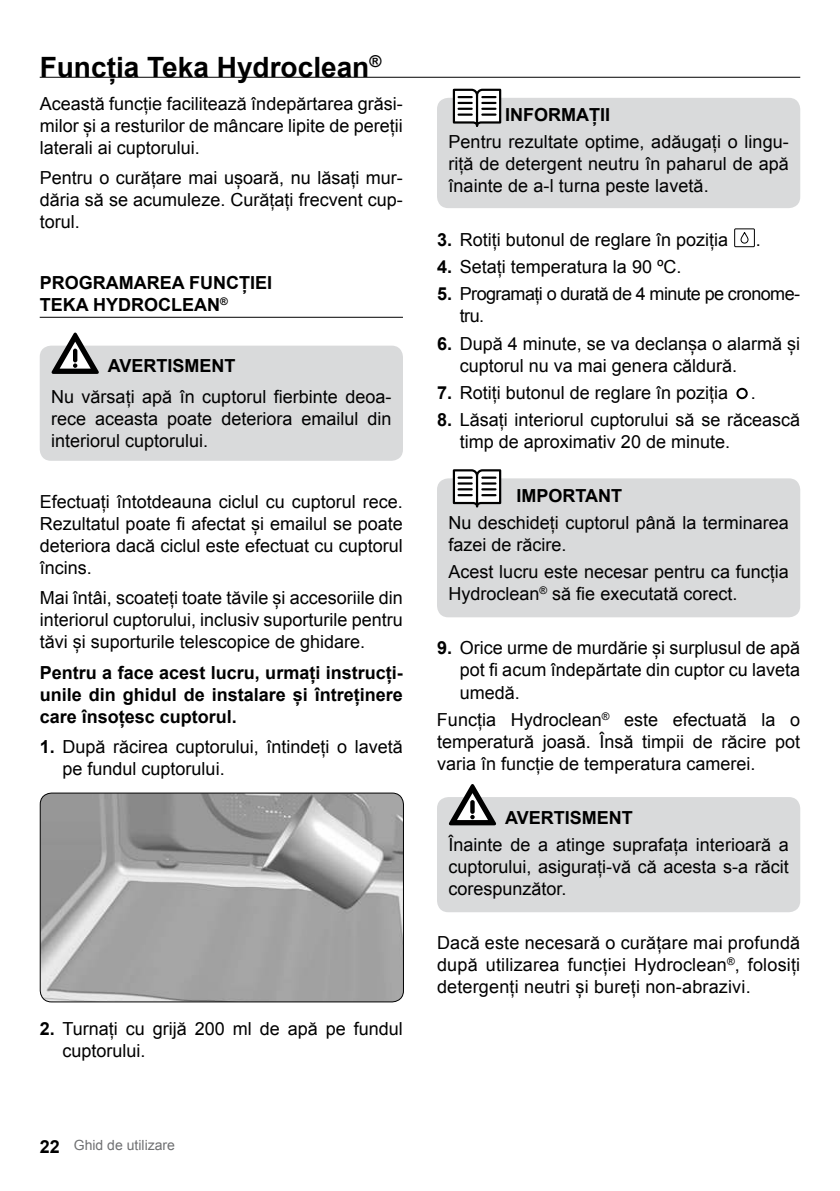
<style>
.page{position:relative;width:840px;height:1191px;background:#fff}
.page>*{position:absolute;margin:0;border:0;box-sizing:border-box;transform-origin:0 0}
.t1{font:700 28px "Arial";color:#000}
.t2{font:18px/22px "Arial";color:#000;text-align:justify}
.t3{font:700 18px/22px "Arial";color:#000}
.t4{font:18px/22px "Arial";letter-spacing:-.03em;color:#000}
.t5{font:14px "Arial";color:#6f7072}
.s1{font-weight:700}
.s2{font-weight:700;font-size:18px;color:#000}
</style>
<div class="page">
<div style="left:437px;top:797px;width:362px;height:115px;background:#d9dadb;border-radius:11px"></div>
<svg style="left:448px;top:784px;width:48px;height:41px"></svg>
<div style="left:437px;top:478px;width:362px;height:139px;background:#d9dadb;border-radius:11px"></div>
<svg style="left:451px;top:469px;width:51px;height:39px"></svg>
<hr style="left:475px;top:476px;width:3px;height:30px;background:#000">
<div style="left:437px;top:98px;width:362px;height:110px;background:#d9dadb;border-radius:11px"></div>
<svg style="left:452px;top:88px;width:50px;height:39px"></svg>
<hr style="left:475px;top:95px;width:3px;height:31px;background:#000">
<div style="left:40px;top:346px;width:363px;height:115px;background:#d9dadb;border-radius:11px"></div>
<svg style="left:51px;top:332px;width:48px;height:42px"></svg>
<hr style="left:40px;top:77px;width:759px;height:1px;background:#000">
<hr style="left:40px;top:317px;width:363px;height:1px;background:#000">
<svg style="left:734px;top:229px;width:20px;height:18px"></svg>
<div style="left:733px;top:228px;width:21px;height:19px;border:1px solid #000"></div>
<div style="left:740px;top:232px;width:8px;height:12px;border:1px solid #000;border-radius:3px"></div>
<div style="left:736px;top:388px;width:11px;height:11px;border:2px solid #000;border-radius:50%"></div>
<img style="left:40px;top:794px;width:363px;height:208px">
<div style="left:40px;top:792px;width:364px;height:210px;border:1px solid #000;border-radius:11px"></div>
<h1 class="t1" style="left:40px;top:48px;width:343px">Funcția Teka Hydroclean<sup>®</sup></h1>
<p class="t2" style="left:40px;top:92px;width:364px">Această funcție facilitează îndepărtarea grăsi&shy;milor și a resturilor de mâncare lipite de pereții laterali ai cuptorului.</p>
<p class="t2" style="left:40px;top:167px;width:364px">Pentru o curățare mai ușoară, nu lăsați mur&shy;dăria să se acumuleze. Curățați frecvent cup&shy;torul.</p>
<p class="t3" style="left:40px;top:272px;width:234px">PROGRAMAREA FUNCȚIEI<br>TEKA HYDROCLEAN<sup>®</sup></p>
<p class="t3" style="left:108px;top:355px;width:129px">AVERTISMENT</p>
<p class="t2" style="left:51px;top:385px;width:342px">Nu vărsați apă în cuptorul fierbinte deoa&shy;rece aceasta poate deteriora emailul din interiorul cuptorului.</p>
<p class="t2" style="left:40px;top:490px;width:364px">Efectuați întotdeauna ciclul cu cuptorul rece.<br>Rezultatul poate fi afectat și emailul se poate deteriora dacă ciclul este efectuat cu cuptorul încins.</p>
<p class="t2" style="left:40px;top:587px;width:364px">Mai întâi, scoateți toate tăvile și accesoriile din interiorul cuptorului, inclusiv suporturile pentru tăvi și suporturile telescopice de ghidare.</p>
<p class="t3" style="left:40px;top:662px;width:364px;text-align:justify">Pentru a face acest lucru, urmați instrucți&shy;unile din ghidul de instalare și întreținere care însoțesc cuptorul.</p>
<p class="t2" style="left:62px;top:736px;width:342px;text-indent:-23px"><span class="s1">1.</span> După răcirea cuptorului, întindeți o lavetă pe fundul cuptorului.</p>
<p class="t2" style="left:62px;top:1017px;width:342px;text-indent:-23px"><span class="s1">2.</span> Turnați cu grijă 200 ml de apă pe fundul cuptorului.</p>
<p class="t5" style="left:40px;top:1136px;width:137px"><span class="s2">22</span> Ghid de utilizare</p>
<p class="t3" style="left:505px;top:104px;width:106px">INFORMAȚII</p>
<p class="t2" style="left:448px;top:131px;width:342px">Pentru rezultate optime, adăugați o lingu&shy;riță de detergent neutru în paharul de apă înainte de a-l turna peste lavetă.</p>
<p class="t2" style="left:437px;top:229px;width:292px"><span class="s1">3.</span> Rotiți butonul de reglare în poziția</p>
<p class="t2" style="left:755px;top:229px;width:7px">.</p>
<p class="t2" style="left:437px;top:256px;width:246px"><span class="s1">4.</span> Setați temperatura la 90 ºC.</p>
<p class="t4" style="left:459px;top:283px;width:342px;text-indent:-23px"><span class="s1">5.</span> Programați o durată de 4 minute pe cronome&shy;tru.</p>
<p class="t2" style="left:459px;top:332px;width:342px;text-indent:-23px"><span class="s1">6.</span> După 4 minute, se va declanșa o alarmă și cuptorul nu va mai genera căldură.</p>
<p class="t2" style="left:437px;top:381px;width:292px"><span class="s1">7.</span> Rotiți butonul de reglare în poziția</p>
<p class="t2" style="left:750px;top:381px;width:7px">.</p>
<p class="t2" style="left:459px;top:409px;width:342px;text-indent:-23px"><span class="s1">8.</span> Lăsați interiorul cuptorului să se răcească timp de aproximativ 20 de minute.</p>
<p class="t3" style="left:516px;top:485px;width:107px">IMPORTANT</p>
<p class="t2" style="left:448px;top:512px;width:342px">Nu deschideți cuptorul până la terminarea fazei de răcire.</p>
<p class="t2" style="left:448px;top:561px;width:342px">Acest lucru este necesar pentru ca funcția<br>Hydroclean<sup>®</sup> să fie executată corect.</p>
<p class="t2" style="left:459px;top:637px;width:342px;text-indent:-23px"><span class="s1">9.</span> Orice urme de murdărie și surplusul de apă pot fi acum îndepărtate din cuptor cu laveta umedă.</p>
<p class="t2" style="left:436px;top:708px;width:364px">Funcția Hydroclean<sup>®</sup> este efectuată la o temperatură joasă. Însă timpii de răcire pot varia în funcție de temperatura camerei.</p>
<p class="t3" style="left:505px;top:807px;width:129px">AVERTISMENT</p>
<p class="t2" style="left:448px;top:834px;width:342px">Înainte de a atinge suprafața interioară a cuptorului, asigurați-vă că acesta s-a răcit corespunzător.</p>
<p class="t2" style="left:437px;top:932px;width:364px">Dacă este necesară o curățare mai profundă după utilizarea funcției Hydroclean<sup>®</sup>, folosiți detergenți neutri și bureți non-abrazivi.</p>
</div>
